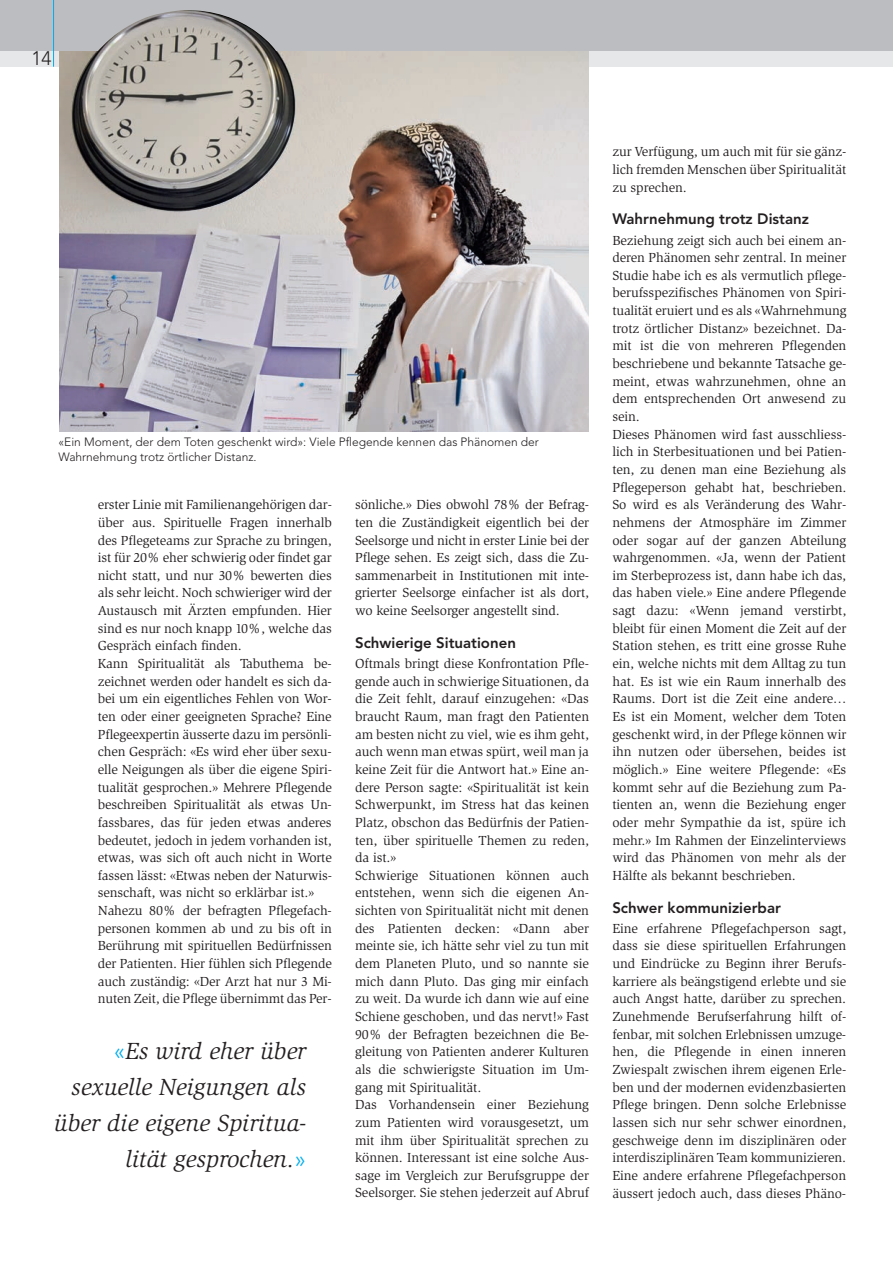
<style>
.page{position:relative;width:893px;height:1263px;background:#fff}
.page>*{position:absolute;margin:0;border:0;box-sizing:border-box;transform-origin:0 0}
.t1{font:italic 24px/36px "Slimbach";color:#231f20;text-align:right}
.t2{font:300 19.5px "Avenir";color:#231f20}
.t3{font:800 15px "Avenir";color:#231f20}
.t4{font:13.5px/17.7px "Slimbach";letter-spacing:-.005em;color:#231f20}
.t5{font:300 12px/15px "Avenir";color:#231f20}
.s1{font-family:"Avenir";font-weight:300;font-style:normal;color:#00aeef}
</style>
<div class="page">
<div style="left:0;top:51px;width:893px;height:16px;background:#e6e7e9"></div>
<div style="left:0;top:0;width:893px;height:51px;background:#bcbdc0"></div>
<hr style="left:53px;top:0;width:1px;height:67px;background:#00aeef">
<img style="left:60px;top:51px;width:529px;height:381px">
<img style="left:72px;top:10px;width:223px;height:202px">
<h2 class="t2" style="left:31px;top:51px;width:22px">14</h2>
<p class="t5" style="left:58px;top:435px;width:482px">«Ein Moment, der dem Toten geschenkt wird»: Viele Pflegende kennen das Phänomen der<br>Wahrnehmung trotz örtlicher Distanz.</p>
<p class="t4" style="left:98px;top:497px;width:236px">erster Linie mit Familienangehörigen dar&shy;über aus. Spirituelle Fragen innerhalb des Pflegeteams zur Sprache zu bringen, ist für 20% eher schwierig oder findet gar nicht statt, und nur 30% bewerten dies als sehr leicht. Noch schwieriger wird der Austausch mit Ärzten empfunden. Hier sind es nur noch knapp 10%, welche das Gespräch einfach finden.<br>Kann Spiritualität als Tabuthema be&shy;zeichnet werden oder handelt es sich da&shy;bei um ein eigentliches Fehlen von Wor&shy;ten oder einer geeigneten Sprache? Eine Pflegeexpertin äusserte dazu im persönli&shy;chen Gespräch: «Es wird eher über sexu&shy;elle Neigungen als über die eigene Spiri&shy;tualität gesprochen.» Mehrere Pflegende beschreiben Spiritualität als etwas Un&shy;fassbares, das für jeden etwas anderes bedeutet, jedoch in jedem vorhanden ist, etwas, was sich oft auch nicht in Worte fassen lässt: «Etwas neben der Naturwis&shy;senschaft, was nicht so erklärbar ist.» Nahezu 80% der befragten Pflegefach&shy;personen kommen ab und zu bis oft in Berührung mit spirituellen Bedürfnissen der Patienten. Hier fühlen sich Pflegende auch zuständig: «Der Arzt hat nur 3 Mi&shy;nuten Zeit, die Pflege übernimmt das Per-</p>
<p class="t4" style="left:355px;top:497px;width:236px;text-align:justify">sönliche.» Dies obwohl 78% der Befrag&shy;ten die Zuständigkeit eigentlich bei der Seelsorge und nicht in erster Linie bei der Pflege sehen. Es zeigt sich, dass die Zu&shy;sammenarbeit in Institutionen mit inte&shy;grierter Seelsorge einfacher ist als dort, wo keine Seelsorger angestellt sind.</p>
<p class="t3" style="left:355px;top:636px;width:162px">Schwierige Situationen</p>
<p class="t4" style="left:355px;top:656px;width:236px">Oftmals bringt diese Konfrontation Pfle&shy;gende auch in schwierige Situationen, da die Zeit fehlt, darauf einzugehen: «Das braucht Raum, man fragt den Patienten am besten nicht zu viel, wie es ihm geht, auch wenn man etwas spürt, weil man ja keine Zeit für die Antwort hat.» Eine an&shy;dere Person sagte: «Spiritualität ist kein Schwerpunkt, im Stress hat das keinen Platz, obschon das Bedürfnis der Patien&shy;ten, über spirituelle Themen zu reden, da ist.»<br>Schwierige Situationen können auch entstehen, wenn sich die eigenen An&shy;sichten von Spiritualität nicht mit denen des Patienten decken: «Dann aber meinte sie, ich hätte sehr viel zu tun mit dem Planeten Pluto, und so nannte sie mich dann Pluto. Das ging mir einfach zu weit. Da wurde ich dann wie auf eine Schiene geschoben, und das nervt!» Fast 90% der Befragten bezeichnen die Be&shy;gleitung von Patienten anderer Kulturen als die schwierigste Situation im Um&shy;gang mit Spiritualität.<br>Das Vorhandensein einer Beziehung zum Patienten wird vorausgesetzt, um mit ihm über Spiritualität sprechen zu können. Interessant ist eine solche Aus&shy;sage im Vergleich zur Berufsgruppe der Seelsorger. Sie stehen jederzeit auf Abruf</p>
<h1 class="t1" style="left:54px;top:1035px;width:254px"><span class="s1">«</span>Es wird eher über sexuelle Neigungen als über die eigene Spiritua&shy;lität gesprochen.<span class="s1">»</span></h1>
<p class="t4" style="left:612px;top:144px;width:236px;text-align:justify">zur Verfügung, um auch mit für sie gänz&shy;lich fremden Menschen über Spiritualität zu sprechen.</p>
<p class="t3" style="left:612px;top:213px;width:198px">Wahrnehmung trotz Distanz</p>
<p class="t4" style="left:612px;top:232px;width:236px">Beziehung zeigt sich auch bei einem an&shy;deren Phänomen sehr zentral. In meiner Studie habe ich es als vermutlich pflege&shy;berufsspezifisches Phänomen von Spiri&shy;tualität eruiert und es als «Wahrnehmung trotz örtlicher Distanz» bezeichnet. Da&shy;mit ist die von mehreren Pflegenden beschriebene und bekannte Tatsache ge&shy;meint, etwas wahrzunehmen, ohne an dem entsprechenden Ort anwesend zu sein.<br>Dieses Phänomen wird fast ausschliess&shy;lich in Sterbesituationen und bei Patien&shy;ten, zu denen man eine Beziehung als Pflegeperson gehabt hat, beschrieben.<br>So wird es als Veränderung des Wahr&shy;nehmens der Atmosphäre im Zimmer oder sogar auf der ganzen Abteilung wahrgenommen. «Ja, wenn der Patient im Sterbeprozess ist, dann habe ich das, das haben viele.» Eine andere Pflegende sagt dazu: «Wenn jemand verstirbt, bleibt für einen Moment die Zeit auf der Station stehen, es tritt eine grosse Ruhe ein, welche nichts mit dem Alltag zu tun hat. Es ist wie ein Raum innerhalb des Raums. Dort ist die Zeit eine andere… Es ist ein Moment, welcher dem Toten geschenkt wird, in der Pflege können wir ihn nutzen oder übersehen, beides ist möglich.» Eine weitere Pflegende: «Es kommt sehr auf die Beziehung zum Pa&shy;tienten an, wenn die Beziehung enger oder mehr Sympathie da ist, spüre ich mehr.» Im Rahmen der Einzelinterviews wird das Phänomen von mehr als der Hälfte als bekannt beschrieben.</p>
<p class="t3" style="left:612px;top:901px;width:170px">Schwer kommunizierbar</p>
<p class="t4" style="left:612px;top:920px;width:236px;text-align:justify">Eine erfahrene Pflegefachperson sagt, dass sie diese spirituellen Erfahrungen und Eindrücke zu Beginn ihrer Berufs&shy;karriere als beängstigend erlebte und sie auch Angst hatte, darüber zu sprechen.<br>Zunehmende Berufserfahrung hilft of&shy;fenbar, mit solchen Erlebnissen umzuge&shy;hen, die Pflegende in einen inneren Zwiespalt zwischen ihrem eigenen Erle&shy;ben und der modernen evidenzbasierten Pflege bringen. Denn solche Erlebnisse lassen sich nur sehr schwer einordnen, geschweige denn im disziplinären oder interdisziplinären Team kommunizieren.<br>Eine andere erfahrene Pflegefachperson äussert jedoch auch, dass dieses Phäno-</p>
</div>
